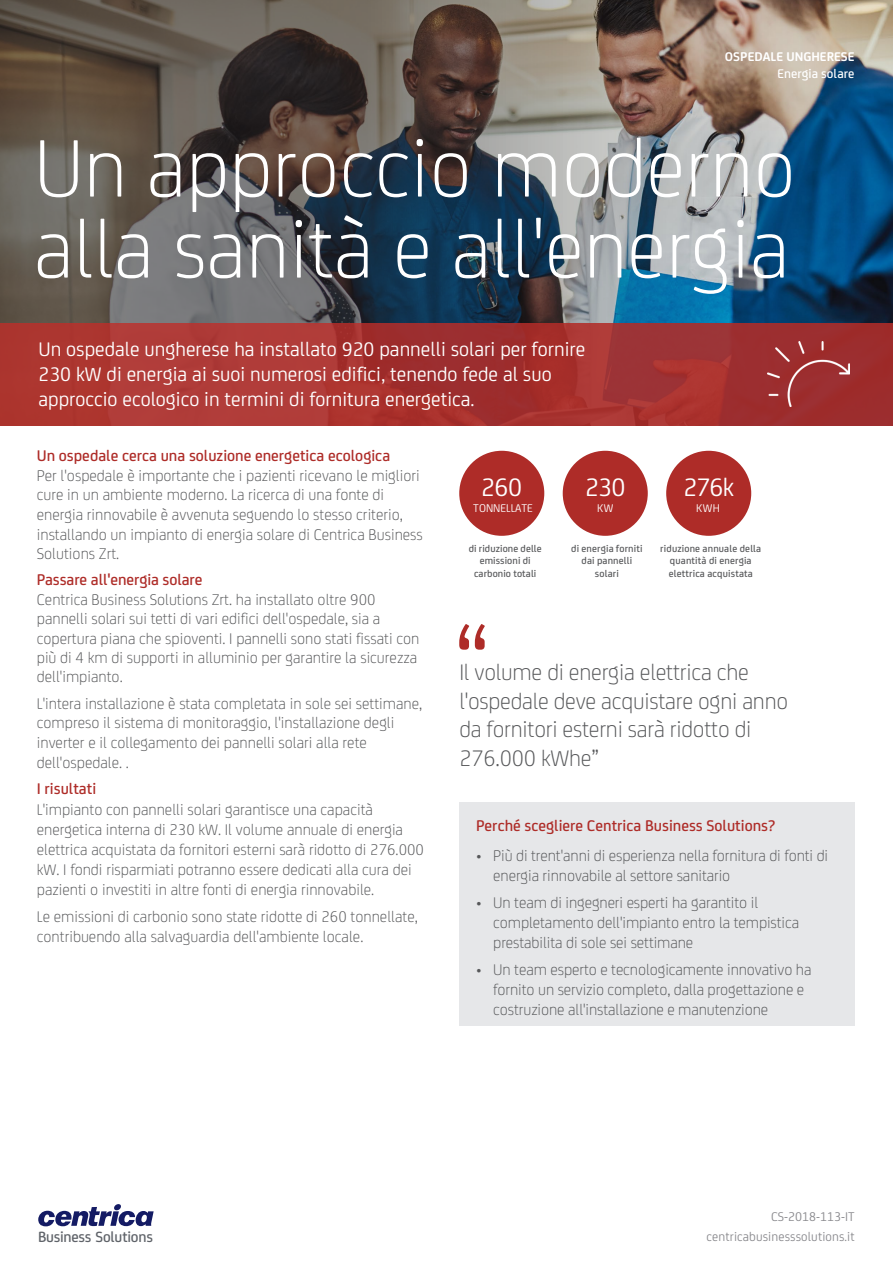
<style>
.page{position:relative;width:893px;height:1263px;background:#fff}
.page>*{position:absolute;margin:0;border:0;box-sizing:border-box;transform-origin:0 0}
.Header_Headline_Whit{font:300 87px/81px "FS Joey Pro";color:#fff}
.Bullets_text{font:27px "FS Joey Pro";letter-spacing:-.03em;color:#fff}
.t1{font:300 24px/29px "FS Joey Pro";letter-spacing:-.01em;color:#57585a}
.Header_sub-head{font:21px/25.2px "FS Joey Pro";color:#fff}
.Bullets_text-2{font:300 16.5px/19.8px "FS Joey Pro";color:#57585a}
.Body_copy{font:500 16.5px "FS Joey Pro";color:#ae2c28}
.t2{font:500 15.75px "FS Joey Pro";letter-spacing:-.015em;color:#5f6369}
.Bullets_text-3{font:13.5px/20.2px "FS Joey Pro";letter-spacing:.01em;color:#8a8a8e;text-align:right}
.Bullets_text-4{font:700 13.5px/16px "FS Joey Pro";color:#fff;text-align:right}
.Bullets_text-5{font:12px "FS Joey Pro";color:#fff}
.Bullets_text-6{font:500 10.5px/12.6px "FS Joey Pro";letter-spacing:.015em;color:#57585a;text-align:center}
.s1{font-weight:500}
.s2{font-weight:500;color:#ae2c28}
</style>
<div class="page">
<div style="left:459px;top:802px;width:396px;height:224px;background:#e6e7e9"></div>
<svg style="left:459px;top:624px;width:26px;height:26px"></svg>
<div style="left:563px;top:451px;width:85px;height:85px;background:#ae2c28;border-radius:50%"></div>
<div style="left:666px;top:451px;width:85px;height:85px;background:#ae2c28;border-radius:50%"></div>
<div style="left:459px;top:451px;width:85px;height:85px;background:#ae2c28;border-radius:50%"></div>
<svg style="left:38px;top:1204px;width:116px;height:22px"></svg>
<img style="left:0;top:0;width:893px;height:323px">
<div style="left:0;top:323px;width:893px;height:102px;background:linear-gradient(to right,#b13b35,#9b2d2e)"></div>
<img style="left:767px;top:342px;width:83px;height:65px">
<p class="Bullets_text-4" style="left:725px;top:48px;width:131px">OSPEDALE UNGHERESE<br><span class="s1">Energia solare</span></p>
<p class="Header_Headline_Whit" style="left:34px;top:122px;width:763px">Un approccio moderno alla sanità e all'energia</p>
<p class="Header_sub-head" style="left:38px;top:335px;width:548px">Un ospedale ungherese ha installato 920 pannelli solari per fornire<br>230 kW di energia ai suoi numerosi edifici, tenendo fede al suo approccio ecologico in termini di fornitura energetica.</p>
<p class="Bullets_text-2" style="left:37px;top:445px;width:388px"><span class="s2">Un ospedale cerca una soluzione energetica ecologica<br></span>Per l'ospedale è importante che i pazienti ricevano le migliori cure in un ambiente moderno. La ricerca di una fonte di energia rinnovabile è avvenuta seguendo lo stesso criterio, installando un impianto di energia solare di Centrica Business Solutions Zrt.</p>
<p class="Bullets_text-2" style="left:37px;top:569px;width:384px"><span class="s2">Passare all'energia solare<br></span>Centrica Business Solutions Zrt. ha installato oltre 900 pannelli solari sui tetti di vari edifici dell'ospedale, sia a copertura piana che spioventi. I pannelli sono stati fissati con più di 4 km di supporti in alluminio per garantire la sicurezza dell'impianto.</p>
<p class="Bullets_text-2" style="left:37px;top:692px;width:387px">L'intera installazione è stata completata in sole sei settimane, compreso il sistema di monitoraggio, l'installazione degli inverter e il collegamento dei pannelli solari alla rete dell'ospedale. .</p>
<p class="Bullets_text-2" style="left:37px;top:778px;width:389px"><span class="s2">I risultati<br></span>L'impianto con pannelli solari garantisce una capacità energetica interna di 230 kW. Il volume annuale di energia elettrica acquistata da fornitori esterni sarà ridotto di 276.000 kW. I fondi risparmiati potranno essere dedicati alla cura dei pazienti o investiti in altre fonti di energia rinnovabile.</p>
<p class="Bullets_text-2" style="left:37px;top:905px;width:382px;line-height:20.2px">Le emissioni di carbonio sono state ridotte di 260 tonnellate, contribuendo alla salvaguardia dell'ambiente locale.</p>
<p class="Bullets_text" style="left:481px;top:468px;width:43px">260</p>
<p class="Bullets_text-5" style="left:473px;top:499px;width:61px">TONNELLATE</p>
<p class="Bullets_text" style="left:585px;top:468px;width:42px">230</p>
<p class="Bullets_text-5" style="left:597px;top:500px;width:18px">KW</p>
<p class="Bullets_text" style="left:683px;top:468px;width:52px">276k</p>
<p class="Bullets_text-5" style="left:696px;top:500px;width:25px">KWH</p>
<p class="Bullets_text-6" style="left:469px;top:541px;width:75px">di riduzione delle emissioni di carbonio totali</p>
<p class="Bullets_text-6" style="left:660px;top:541px;width:102px">riduzione annuale della quantità di energia elettrica acquistata</p>
<p class="Bullets_text-6" style="left:571px;top:541px;width:73px">di energia forniti dai pannelli solari</p>
<p class="t1" style="left:459px;top:656px;width:330px">Il volume di energia elettrica che l'ospedale deve acquistare ogni anno da fornitori esterni sarà ridotto di<br>276.000 kWhe”</p>
<p class="Body_copy" style="left:476px;top:814px;width:301px">Perché scegliere Centrica Business Solutions?</p>
<p class="Bullets_text-2" style="left:493px;top:844px;width:336px;text-indent:-17px">• Più di trent'anni di esperienza nella fornitura di fonti di energia rinnovabile al settore sanitario</p>
<p class="Bullets_text-2" style="left:493px;top:892px;width:307px;text-indent:-17px">• Un team di ingegneri esperti ha garantito il completamento dell'impianto entro la tempistica prestabilita di sole sei settimane</p>
<p class="Bullets_text-2" style="left:493px;top:958px;width:320px;text-indent:-17px">• Un team esperto e tecnologicamente innovativo ha fornito un servizio completo, dalla progettazione e costruzione all'installazione e manutenzione</p>
<p class="t2" style="left:38px;top:1225px;width:116px">Business Solutions</p>
<p class="Bullets_text-3" style="left:707px;top:1205px;width:150px">CS-2018-113-IT centricabusinesssolutions.it</p>
</div>
